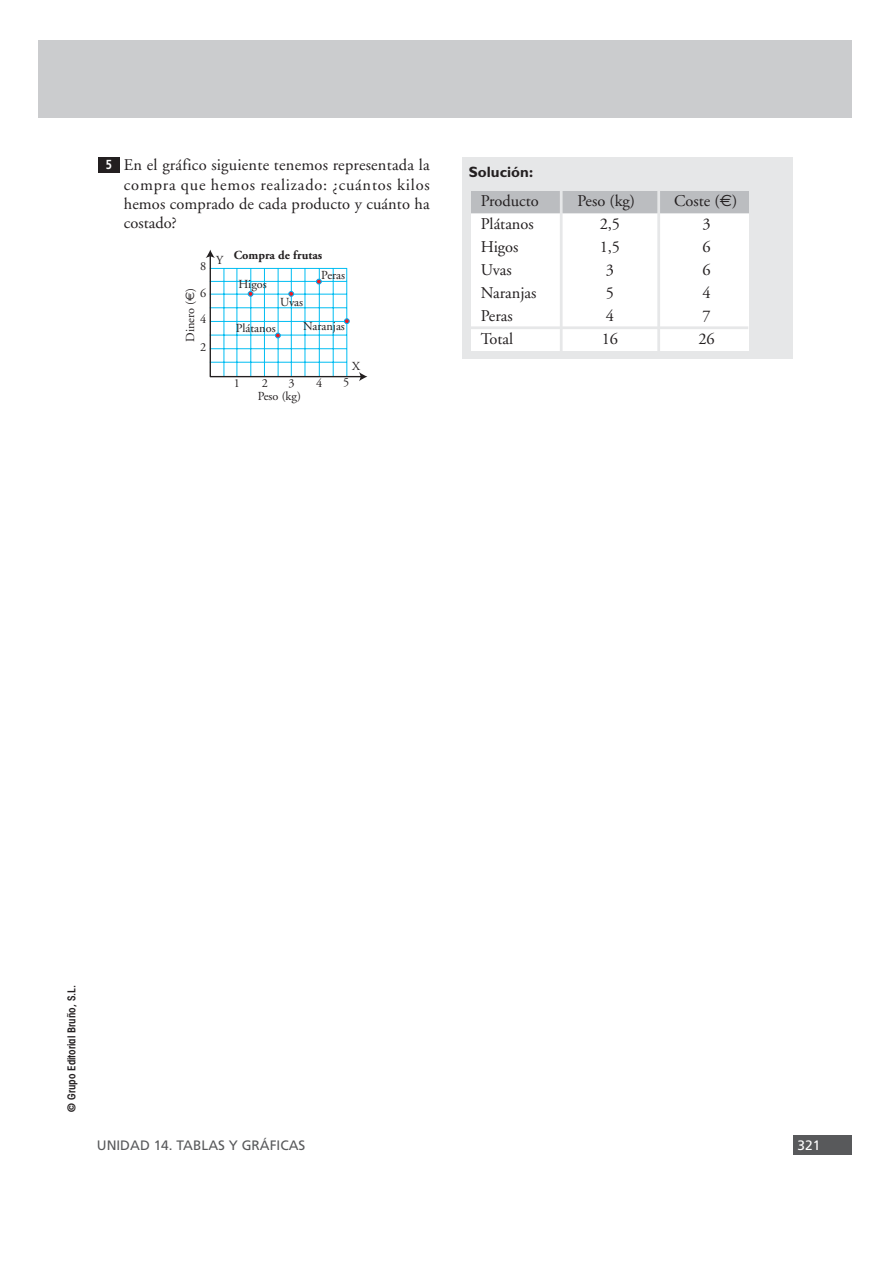
<style>
.page{position:relative;width:893px;height:1263px;background:#fff}
.page>*{position:absolute;margin:0;border:0;box-sizing:border-box;transform-origin:0 0}
.t1{font:16.35px/23px "Adobe Garamond";color:#231f20;text-align:center}
.t2{font:700 15px "Gill Sans";color:#231f20}
.t3{font:13.65px "Frutiger";color:#58595b}
.t4{font:13.65px "Frutiger";color:#fff}
.t5{font:700 13.05px "Frutiger";color:#fff;scale:.83 1}
.t6{font:12.3px "Adobe Garamond";color:#231f20}
.t7{font:700 12.3px "Adobe Garamond";color:#231f20}
.t8{font:600 condensed 10.95px "Avant Garde";color:#231f20}
.s1{font-family:"Euro Sans"}
</style>
<div class="page">
<div style="left:793px;top:1135px;width:58px;height:19px;background:#58595b"></div>
<div style="left:39px;top:40px;width:812px;height:77px;background:#cbccce"></div>
<div style="left:462px;top:157px;width:330px;height:202px;background:#e6e7e8"></div>
<div style="left:98px;top:157px;width:21px;height:16px;background:#231f20"></div>
<svg style="left:206px;top:250px;width:161px;height:131px"></svg>
<div style="left:471px;top:191px;width:277px;height:21px;background:#bbbdc0"></div>
<div style="left:471px;top:215px;width:277px;height:136px;background:#fff"></div>
<hr style="left:560px;top:190px;width:2px;height:163px;background:#e6e7e8">
<hr style="left:657px;top:190px;width:3px;height:163px;background:#e6e7e8">
<hr style="left:470px;top:326px;width:278px;height:3px;background:#e6e7e8">
<p class="t5" style="left:106px;top:159px;width:9px">5</p>
<p class="t1" style="left:124px;top:157px;width:307px;line-height:19px;text-align:justify">En el gráfico siguiente tenemos representada la compra que hemos realizado: ¿cuántos kilos hemos comprado de cada producto y cuánto ha costado?</p>
<p class="t2" style="left:469px;top:167px;width:66px">Solución:</p>
<p class="t1" style="left:480px;top:191px;width:60px;text-align:left">Producto<br>Plátanos<br>Higos<br>Uvas<br>Naranjas<br>Peras<br>Total</p>
<p class="t1" style="left:577px;top:191px;width:59px">Peso (kg)<br>2,5<br>1,5<br>3<br>5<br>4<br>16</p>
<p class="t1" style="left:674px;top:191px;width:65px">Coste (<span class="s1">€</span>)<br>3<br>6<br>6<br>4<br>7<br>26</p>
<p class="t7" style="left:234px;top:250px;width:90px">Compra de frutas</p>
<p class="t6" style="left:216px;top:255px;width:9px">Y</p>
<p class="t6" style="left:200px;top:261px;width:8px">8</p>
<p class="t6" style="left:321px;top:271px;width:25px">Peras</p>
<p class="t6" style="left:238px;top:279px;width:30px">Higos</p>
<p class="t6" style="left:200px;top:288px;width:8px">6</p>
<p class="t6" style="left:185px;top:342px;width:56px;rotate:-90deg">Dinero (<span class="s1">€</span>)</p>
<p class="t6" style="left:280px;top:297px;width:25px">Uvas</p>
<p class="t6" style="left:200px;top:314px;width:8px">4</p>
<p class="t6" style="left:236px;top:324px;width:41px">Plátanos</p>
<p class="t6" style="left:303px;top:321px;width:43px">Naranjas</p>
<p class="t6" style="left:200px;top:342px;width:8px">2</p>
<p class="t6" style="left:234px;top:378px;width:8px">1</p>
<p class="t6" style="left:352px;top:361px;width:9px">X</p>
<p class="t6" style="left:262px;top:378px;width:8px">2</p>
<p class="t6" style="left:289px;top:378px;width:8px">3</p>
<p class="t6" style="left:316px;top:378px;width:8px">4</p>
<p class="t6" style="left:343px;top:377px;width:8px">5</p>
<p class="t6" style="left:258px;top:391px;width:45px">Peso (kg)</p>
<p class="t8" style="left:67px;top:1112px;width:129px;rotate:-90deg">© Grupo Editorial Bruño, S.L.</p>
<p class="t3" style="left:97px;top:1140px;width:210px">UNIDAD 14. TABLAS Y GRÁFICAS</p>
<p class="t4" style="left:797px;top:1140px;width:24px">321</p>
</div>
